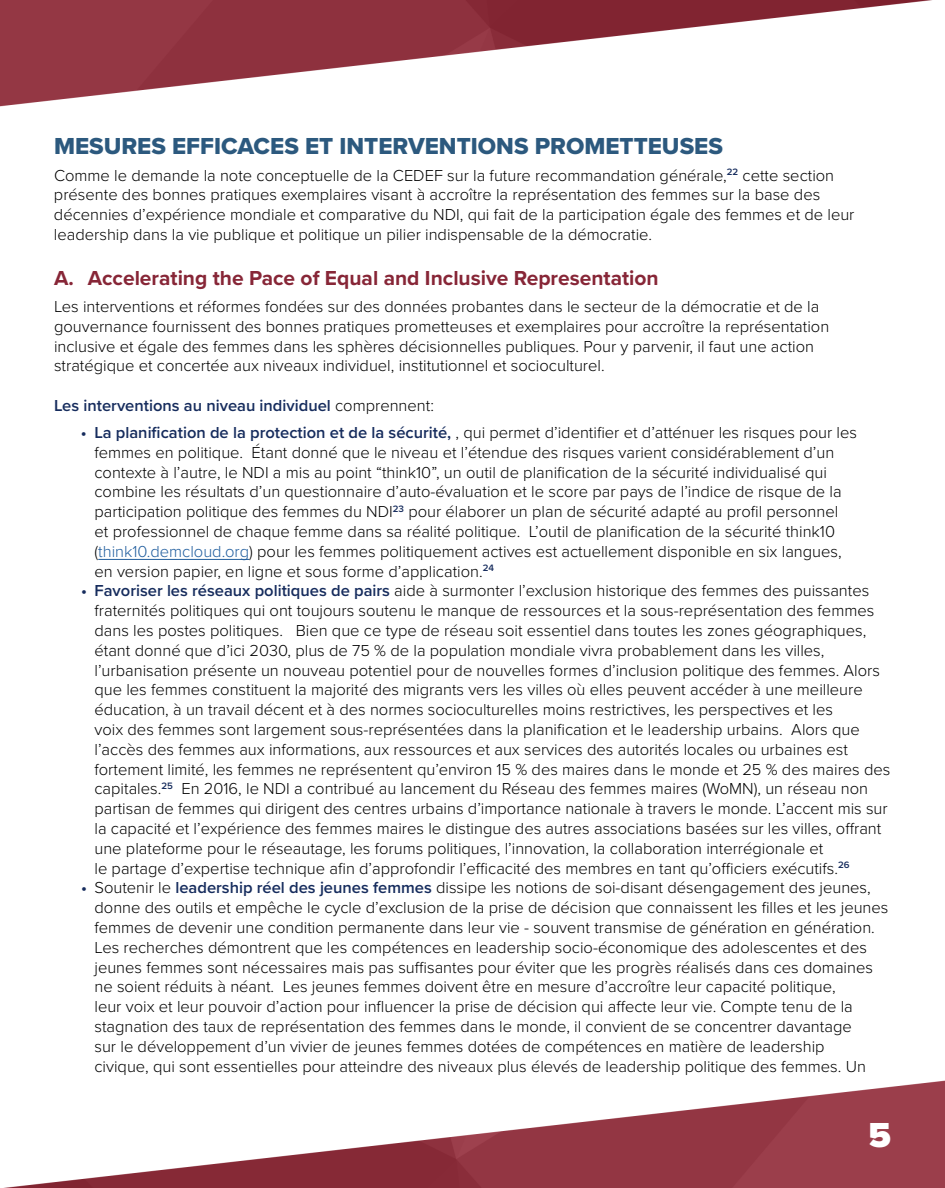
<style>
.page{position:relative;width:945px;height:1188px;background:#fff}
.page>*{position:absolute;margin:0;border:0;box-sizing:border-box;transform-origin:0 0}
.t1{font:900 36px "Proxima Nova";color:#fff}
.t2{font:24px "Proxima Nova Extrabld";color:#2c597e}
.t3{font:700 21px "Proxima Nova";color:#872637}
.t4{font:300 16.5px/19.8px "Proxima Nova";color:#000}
.t5{font:600 16.5px "Proxima Nova";color:#162c5d}
.s1{font-weight:300;color:#000}
.s2{font-weight:600;color:#162c5d}
.s3{color:#215e9e}
</style>
<div class="page">
<img style="left:0;top:0;width:945px;height:1188px">
<hr style="left:98px;top:559px;width:151px;height:1px;background:#215e9e">
<h2 class="t2" style="left:54px;top:128px;width:670px">MESURES EFFICACES ET INTERVENTIONS PROMETTEUSES</h2>
<p class="t4" style="left:54px;top:164px;width:802px">Comme le demande la note conceptuelle de la CEDEF sur la future recommandation générale,<sup>22</sup> cette section présente des bonnes pratiques exemplaires visant à accroître la représentation des femmes sur la base des décennies d’expérience mondiale et comparative du NDI, qui fait de la participation égale des femmes et de leur leadership dans la vie publique et politique un pilier indispensable de la démocratie.</p>
<p class="t3" style="left:54px;top:263px;width:606px">A. Accelerating the Pace of Equal and Inclusive Representation</p>
<p class="t4" style="left:54px;top:296px;width:777px">Les interventions et réformes fondées sur des données probantes dans le secteur de la démocratie et de la gouvernance fournissent des bonnes pratiques prometteuses et exemplaires pour accroître la représentation inclusive et égale des femmes dans les sphères décisionnelles publiques. Pour y parvenir, il faut une action stratégique et concertée aux niveaux individuel, institutionnel et socioculturel.</p>
<p class="t5" style="left:54px;top:394px;width:381px">Les interventions au niveau individuel <span class="s1">comprennent:</span></p>
<p class="t4" style="left:94px;top:422px;width:764px;text-indent:-13px"><span class="s2">• La planification de la protection et de la sécurité,</span> , qui permet d’identifier et d’atténuer les risques pour les femmes en politique. Étant donné que le niveau et l’étendue des risques varient considérablement d’un contexte à l’autre, le NDI a mis au point “think10”, un outil de planification de la sécurité individualisé qui combine les résultats d’un questionnaire d’auto-évaluation et le score par pays de l’indice de risque de la participation politique des femmes du NDI<sup>23</sup> pour élaborer un plan de sécurité adapté au profil personnel<br>et professionnel de chaque femme dans sa réalité politique. L’outil de planification de la sécurité think10 (<span class="s3">think10.demcloud.org</span>) pour les femmes politiquement actives est actuellement disponible en six langues, en version papier, en ligne et sous forme d’application.<sup>24</sup></p>
<p class="t4" style="left:94px;top:580px;width:798px;text-indent:-13px"><span class="s2">• Favoriser les réseaux politiques de pairs</span> aide à surmonter l’exclusion historique des femmes des puissantes fraternités politiques qui ont toujours soutenu le manque de ressources et la sous-représentation des femmes dans les postes politiques. Bien que ce type de réseau soit essentiel dans toutes les zones géographiques, étant donné que d’ici 2030, plus de 75 % de la population mondiale vivra probablement dans les villes, l’urbanisation présente un nouveau potentiel pour de nouvelles formes d’inclusion politique des femmes. Alors que les femmes constituent la majorité des migrants vers les villes où elles peuvent accéder à une meilleure éducation, à un travail décent et à des normes socioculturelles moins restrictives, les perspectives et les<br>voix des femmes sont largement sous-représentées dans la planification et le leadership urbains. Alors que l’accès des femmes aux informations, aux ressources et aux services des autorités locales ou urbaines est fortement limité, les femmes ne représentent qu’environ 15 % des maires dans le monde et 25 % des maires des capitales.<sup>25</sup> En 2016, le NDI a contribué au lancement du Réseau des femmes maires (WoMN), un réseau non partisan de femmes qui dirigent des centres urbains d’importance nationale à travers le monde. L’accent mis sur la capacité et l’expérience des femmes maires le distingue des autres associations basées sur les villes, offrant une plateforme pour le réseautage, les forums politiques, l’innovation, la collaboration interrégionale et<br>le partage d’expertise technique afin d’approfondir l’efficacité des membres en tant qu’officiers exécutifs.<sup>26</sup></p>
<p class="t4" style="left:94px;top:877px;width:795px;text-indent:-13px"><span class="s2">•</span> Soutenir le <span class="s2">leadership réel des jeunes femmes</span> dissipe les notions de soi-disant désengagement des jeunes, donne des outils et empêche le cycle d’exclusion de la prise de décision que connaissent les filles et les jeunes femmes de devenir une condition permanente dans leur vie - souvent transmise de génération en génération.<br>Les recherches démontrent que les compétences en leadership socio-économique des adolescentes et des jeunes femmes sont nécessaires mais pas suffisantes pour éviter que les progrès réalisés dans ces domaines ne soient réduits à néant. Les jeunes femmes doivent être en mesure d’accroître leur capacité politique,<br>leur voix et leur pouvoir d’action pour influencer la prise de décision qui affecte leur vie. Compte tenu de la stagnation des taux de représentation des femmes dans le monde, il convient de se concentrer davantage<br>sur le développement d’un vivier de jeunes femmes dotées de compétences en matière de leadership<br>civique, qui sont essentielles pour atteindre des niveaux plus élevés de leadership politique des femmes. Un</p>
<h1 class="t1" style="left:868px;top:1108px;width:24px">5</h1>
</div>
